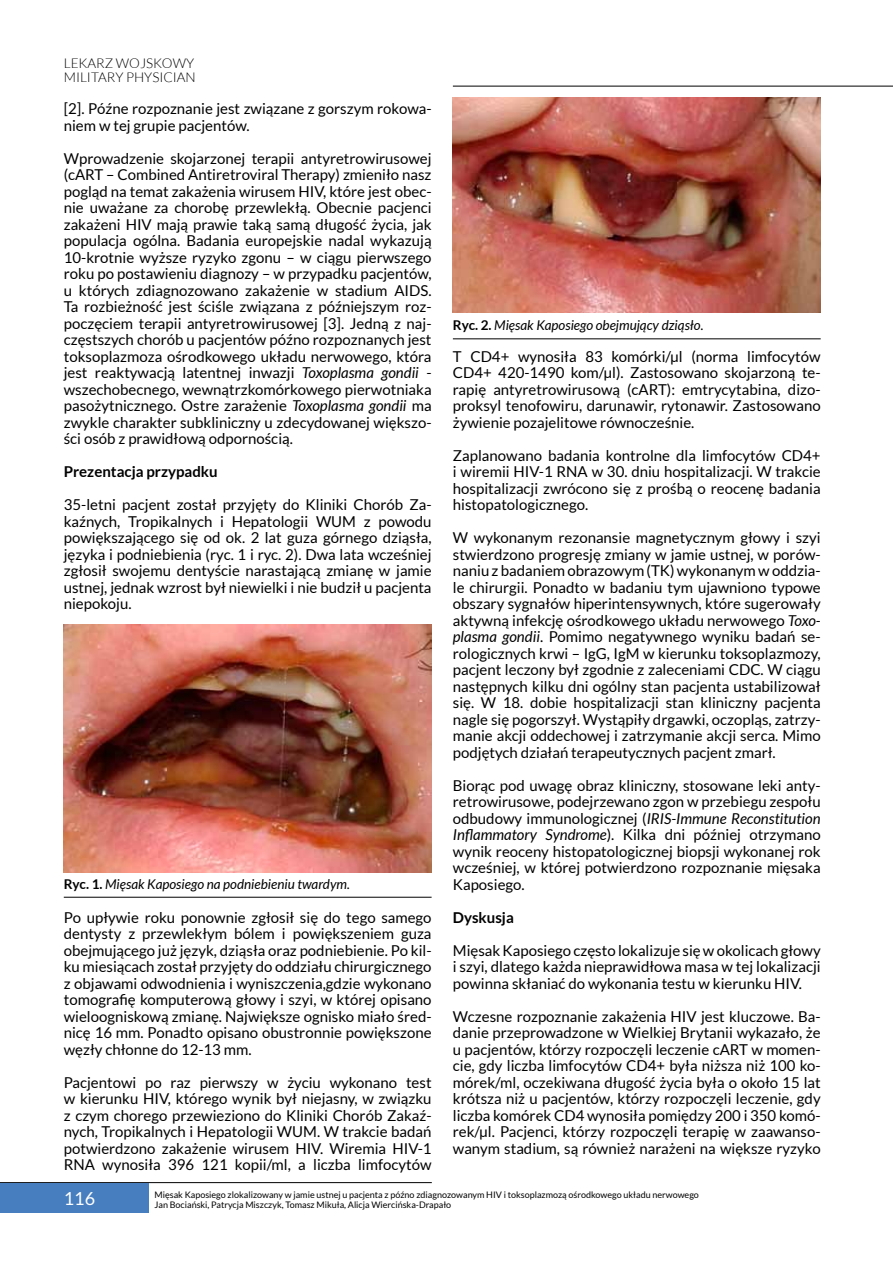
<style>
.page{position:relative;width:893px;height:1263px;background:#fff}
.page>*{position:absolute;margin:0;border:0;box-sizing:border-box;transform-origin:0 0}
.t1{font:18px "Lato";color:#fff}
.t2{font:15px/16.5px "Lato";color:#000;text-align:justify}
.t3{font:700 15px "Lato";color:#000}
.t4{font:italic 13.5px "Lato";color:#000}
.t5{font:300 13.5px/13.5px "Lato";color:#000}
.t6{font:9px "Lato";color:#000}
.s1{font-style:italic}
.s2{font-weight:700;font-style:normal}
</style>
<div class="page">
<hr style="left:0;top:1182px;width:432px;height:1px;background:#000">
<hr style="left:453px;top:86px;width:440px;height:1px;background:#000">
<div style="left:0;top:1183px;width:149px;height:30px;background:#477ec0"></div>
<hr style="left:64px;top:897px;width:368px;height:1px;background:#000">
<img style="left:64px;top:625px;width:368px;height:248px">
<img style="left:453px;top:98px;width:368px;height:214px">
<hr style="left:453px;top:339px;width:368px;height:1px;background:#000">
<p class="t5" style="left:64px;top:57px;width:132px">LEKARZ WOJSKOWY<br>MILITARY</p>
<p class="t5" style="left:126px;top:70px;width:71px">PHYSI CIAN</p>
<p class="t2" style="left:64px;top:101px;width:369px">[2]. Późne rozpoznanie jest związane z gorszym rokowa&shy;niem w tej grupie pacjentów.</p>
<p class="t2" style="left:64px;top:150px;width:369px">Wprowadzenie skojarzonej terapii antyretrowirusowej (cART – Combined Antiretroviral Therapy) zmieniło nasz pogląd na temat zakażenia wirusem HIV, które jest obec&shy;nie uważane za chorobę przewlekłą. Obecnie pacjenci zakażeni HIV mają prawie taką samą długość życia, jak populacja ogólna. Badania europejskie nadal wykazują 10-krotnie wyższe ryzyko zgonu – w ciągu pierwszego roku po postawieniu diagnozy – w przypadku pacjentów, u których zdiagnozowano zakażenie w stadium AIDS.<br>Ta rozbieżność jest ściśle związana z późniejszym roz&shy;poczęciem terapii antyretrowirusowej [3]. Jedną z naj&shy;częstszych chorób u pacjentów późno rozpoznanych jest toksoplazmoza ośrodkowego układu nerwowego, która jest reaktywacją latentnej inwazji <span class="s1">Toxoplasma gondii</span> - wszechobecnego, wewnątrzkomórkowego pierwotniaka pasożytnicznego. Ostre zarażenie <span class="s1">Toxoplasma gondii</span> ma zwykle charakter subkliniczny u zdecydowanej większo&shy;ści osób z prawidłową odpornością.</p>
<p class="t3" style="left:64px;top:463px;width:155px">Prezentacja przypadku</p>
<p class="t2" style="left:64px;top:497px;width:369px">35-letni pacjent został przyjęty do Kliniki Chorób Za&shy;kaźnych, Tropikalnych i Hepatologii WUM z powodu powiększającego się od ok. 2 lat guza górnego dziąsła, języka i podniebienia (ryc. 1 i ryc. 2). Dwa lata wcześniej zgłosił swojemu dentyście narastającą zmianę w jamie ustnej, jednak wzrost był niewielki i nie budził u pacjenta niepokoju.</p>
<p class="t4" style="left:64px;top:876px;width:288px"><span class="s2">Ryc. 1.</span> Mięsak Kaposiego na podniebieniu twardym.</p>
<p class="t2" style="left:64px;top:909px;width:369px">Po upływie roku ponownie zgłosił się do tego samego dentysty z przewlekłym bólem i powiększeniem guza obejmującego już język, dziąsła oraz podniebienie. Po kil&shy;ku miesiącach został przyjęty do oddziału chirurgicznego z objawami odwodnienia i wyniszczenia,gdzie wykonano tomografię komputerową głowy i szyi, w której opisano wieloogniskową zmianę. Największe ognisko miało śred&shy;nicę 16 mm. Ponadto opisano obustronnie powiększone węzły chłonne do 12-13 mm.</p>
<p class="t2" style="left:64px;top:1074px;width:369px">Pacjentowi po raz pierwszy w życiu wykonano test w kierunku HIV, którego wynik był niejasny, w związku z czym chorego przewieziono do Kliniki Chorób Zakaź&shy;nych, Tropikalnych i Hepatologii WUM. W trakcie badań potwierdzono zakażenie wirusem HIV. Wiremia HIV-1<br>RNA wynosiła 396 121 kopii/ml, a liczba limfocytów</p>
<p class="t4" style="left:453px;top:318px;width:252px"><span class="s2">Ryc. 2.</span> Mięsak Kaposiego obejmujący dziąsło.</p>
<p class="t2" style="left:453px;top:348px;width:369px">T CD4+ wynosiła 83 komórki/µl (norma limfocytów CD4+ 420-1490 kom/μl). Zastosowano skojarzoną te&shy;rapię antyretrowirusową (cART): emtrycytabina, dizo&shy;proksyl tenofowiru, darunawir, rytonawir. Zastosowano żywienie pozajelitowe równocześnie.</p>
<p class="t2" style="left:453px;top:447px;width:369px">Zaplanowano badania kontrolne dla limfocytów CD4+ i wiremii HIV-1 RNA w 30. dniu hospitalizacji. W trakcie hospitalizacji zwrócono się z prośbą o reocenę badania histopatologicznego.</p>
<p class="t2" style="left:453px;top:530px;width:369px">W wykonanym rezonansie magnetycznym głowy i szyi stwierdzono progresję zmiany w jamie ustnej, w porów&shy;naniu z badaniem obrazowym (TK) wykonanym w oddzia&shy;le chirurgii. Ponadto w badaniu tym ujawniono typowe obszary sygnałów hiperintensywnych, które sugerowały aktywną infekcję ośrodkowego układu nerwowego <span class="s1">Toxo&shy;plasma gondii</span>. Pomimo negatywnego wyniku badań se&shy;rologicznych krwi – IgG, IgM w kierunku toksoplazmozy, pacjent leczony był zgodnie z zaleceniami CDC. W ciągu następnych kilku dni ogólny stan pacjenta ustabilizował się. W 18. dobie hospitalizacji stan kliniczny pacjenta nagle się pogorszył. Wystąpiły drgawki, oczopląs, zatrzy&shy;manie akcji oddechowej i zatrzymanie akcji serca. Mimo podjętych działań terapeutycznych pacjent zmarł.</p>
<p class="t2" style="left:453px;top:777px;width:369px">Biorąc pod uwagę obraz kliniczny, stosowane leki anty&shy;retrowirusowe, podejrzewano zgon w przebiegu zespołu odbudowy immunologicznej (<span class="s1">IRIS-Immune Reconstitution Inflammatory Syndrome</span>). Kilka dni później otrzymano wynik reoceny histopatologicznej biopsji wykonanej rok wcześniej, w której potwierdzono rozpoznanie mięsaka Kaposiego.</p>
<p class="t3" style="left:453px;top:909px;width:62px">Dyskusja</p>
<p class="t2" style="left:453px;top:942px;width:369px">Mięsak Kaposiego często lokalizuje się w okolicach głowy i szyi, dlatego każda nieprawidłowa masa w tej lokalizacji powinna skłaniać do wykonania testu w kierunku HIV.</p>
<p class="t2" style="left:453px;top:1008px;width:369px">Wczesne rozpoznanie zakażenia HIV jest kluczowe. Ba&shy;danie przeprowadzone w Wielkiej Brytanii wykazało, że u pacjentów, którzy rozpoczęli leczenie cART w momen&shy;cie, gdy liczba limfocytów CD4+ była niższa niż 100 ko&shy;mórek/ml, oczekiwana długość życia była o około 15 lat krótsza niż u pacjentów, którzy rozpoczęli leczenie, gdy liczba komórek CD4 wynosiła pomiędzy 200 i 350 komó&shy;rek/μl. Pacjenci, którzy rozpoczęli terapię w zaawanso&shy;wanym stadium, są również narażeni na większe ryzyko</p>
<p class="t1" style="left:64px;top:1189px;width:33px">116</p>
<p class="t6" style="left:154px;top:1190px;width:546px">Mięsak Kaposiego zlokalizowany w jamie ustnej u pacjenta z późno zdiagnozowanym HIV i toksoplazmozą ośrodkowego układu nerwowego</p>
<p class="t6" style="left:154px;top:1200px;width:298px">Jan Bociański, Patrycja Miszczyk, Tomasz Mikuła, Alicja Wiercińska-Drapało</p>
</div>
